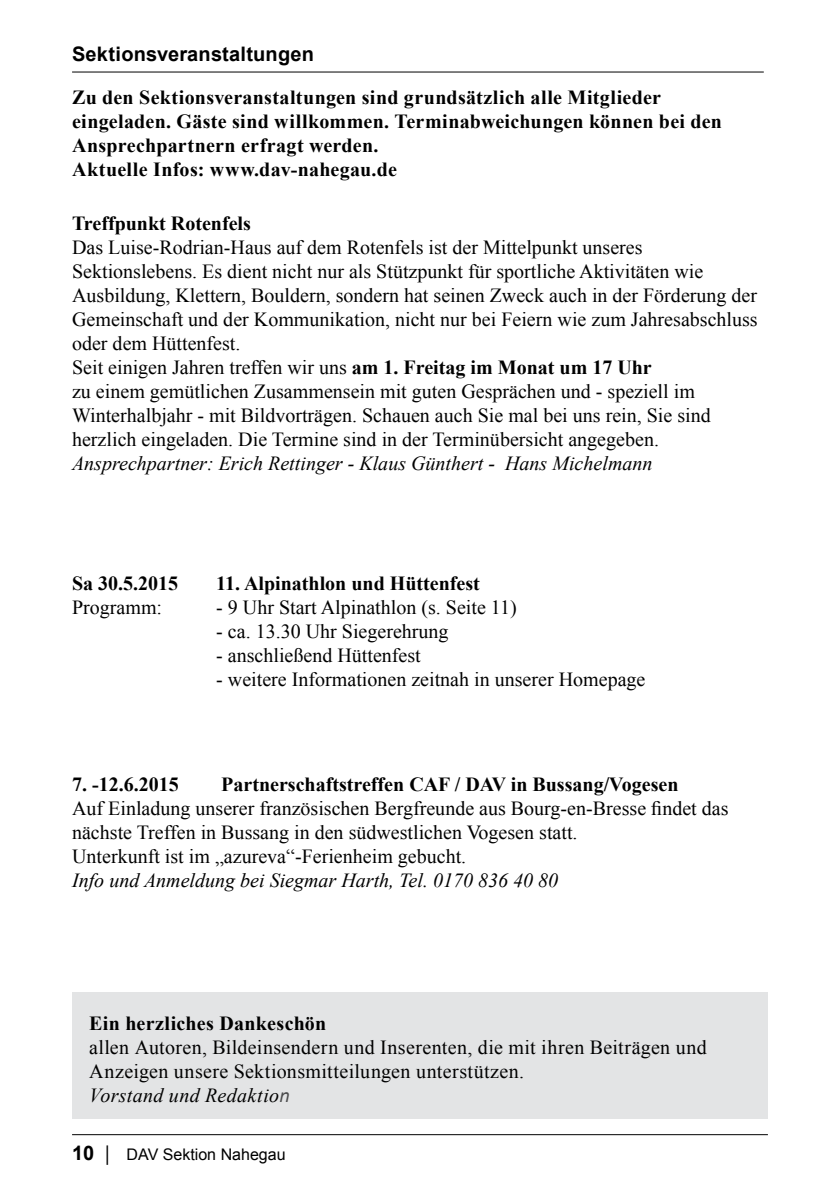
<style>
.page{position:relative;width:840px;height:1191px;background:#fff}
.page>*{position:absolute;margin:0;border:0;box-sizing:border-box;transform-origin:0 0}
.t1{font:20px/24px "Times New Roman";color:#000}
.t2{font:700 20px/24px "Times New Roman";letter-spacing:.005em;color:#000}
.t3{font:20px/24px "Times New Roman";letter-spacing:.02em;color:#000}
.t4{font:italic 20px "Times New Roman";color:#000}
.t5{font:700 20px "Arial";letter-spacing:.01em;color:#000}
.t6{font:16px "Arial";color:#000}
.s1{font-weight:700}
.s2{font-style:italic}
.s3{font-family:"Arial";font-style:italic;font-size:18px;color:#4b4b4d}
.s4{font-weight:700;font-size:20px}
</style>
<div class="page">
<hr style="left:72px;top:1134px;width:695px;height:1px;background:#000">
<hr style="left:72px;top:72px;width:691px;height:1px;background:#000">
<div style="left:72px;top:993px;width:695px;height:126px;background:#e3e4e5"></div>
<p class="t5" style="left:72px;top:40px;width:243px">Sektionsveranstaltungen</p>
<p class="t2" style="left:72px;top:84px;width:651px">Zu den Sektionsveranstaltungen sind grundsätzlich alle Mitglieder eingeladen. Gäste sind willkommen. Terminabweichungen können bei den Ansprechpartnern erfragt werden.<br>Aktuelle Infos: www.dav-nahegau.de</p>
<p class="t2" style="left:72px;top:210px;width:180px">Treffpunkt Rotenfels</p>
<p class="t1" style="left:72px;top:235px;width:686px">Das Luise-Rodrian-Haus auf dem Rotenfels ist der Mittelpunkt unseres Sektionslebens. Es dient nicht nur als Stützpunkt für sportliche Aktivitäten wie Ausbildung, Klettern, Bouldern, sondern hat seinen Zweck auch in der Förderung der Gemeinschaft und der Kommunikation, nicht nur bei Feiern wie zum Jahresabschluss oder dem Hüttenfest.<br>Seit einigen Jahren treffen wir uns <span class="s1">am 1. Freitag im Monat um 17 Uhr<br></span>zu einem gemütlichen Zusammensein mit guten Gesprächen und - speziell im Winterhalbjahr - mit Bildvorträgen. Schauen auch Sie mal bei uns rein, Sie sind herzlich eingeladen. Die Termine sind in der Terminübersicht angegeben.</p>
<p class="t4" style="left:72px;top:449px;width:581px">Ansprechpartner: Erich Rettinger - Klaus Günthert - Hans Michelmann</p>
<p class="t2" style="left:72px;top:570px;width:108px">Sa 30.5.2015</p>
<p class="t2" style="left:216px;top:570px;width:265px">11. Alpinathlon und Hüttenfest</p>
<p class="t1" style="left:72px;top:595px;width:91px">Programm:</p>
<p class="t1" style="left:216px;top:595px;width:302px">- 9 Uhr Start Alpinathlon (s. Seite 11)</p>
<p class="t1" style="left:216px;top:619px;width:234px">- ca. 13.30 Uhr Siegerehrung</p>
<p class="t1" style="left:216px;top:643px;width:206px">- anschließend Hüttenfest</p>
<p class="t1" style="left:216px;top:667px;width:430px">- weitere Informationen zeitnah in unserer Homepage</p>
<p class="t2" style="left:72px;top:772px;width:108px">7. -12.6.2015</p>
<p class="t2" style="left:221px;top:772px;width:458px">Partnerschaftstreffen CAF / DAV in Bussang/Vogesen</p>
<p class="t1" style="left:72px;top:796px;width:657px">Auf Einladung unserer französischen Bergfreunde aus Bourg-en-Bresse findet das nächste Treffen in Bussang in den südwestlichen Vogesen statt.<br>Unterkunft ist im „azureva“-Ferienheim gebucht.</p>
<p class="t4" style="left:72px;top:867px;width:487px">Info und Anmeldung bei Siegmar Harth, Tel. 0170 836 40 80</p>
<p class="t2" style="left:89px;top:1010px;width:238px">Ein herzliches Dankeschön</p>
<p class="t3" style="left:89px;top:1035px;width:618px">allen Autoren, Bildeinsendern und Inserenten, die mit ihren Beiträgen und<br>Anzeigen unsere Sektionsmitteilungen unterstützen.<br><span class="s2">Vorstand und Redaktio</span><span class="s3">n</span></p>
<p class="t6" style="left:72px;top:1143px;width:215px"><span class="s4">10</span> │ DAV Sektion Nahegau</p>
</div>
